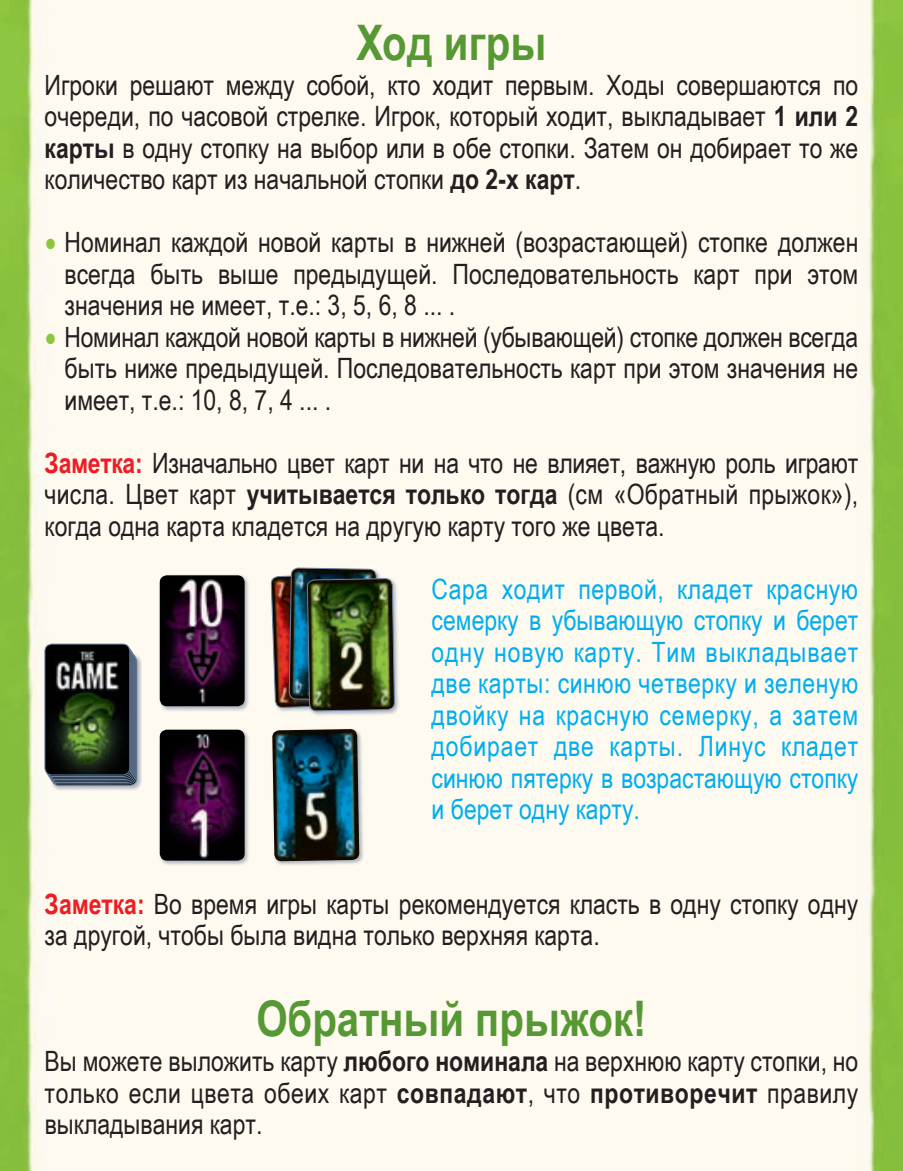
<style>
.page{position:relative;width:903px;height:1171px;background:#fff}
.page>*{position:absolute;margin:0;border:0;box-sizing:border-box;transform-origin:0 0}
.t1{font:700 49px "Arial Narrow";color:#569834}
.t2{font:28px/31.5px "Arial Narrow";color:#231f20;text-align:justify}
.t3{font:28px/31.5px "Arial Narrow";color:#00aeef;text-align:justify}
.t4{font:28px/31.5px "Arial Narrow";letter-spacing:.02em;color:#231f20}
.t5{font:28px "Arial Narrow";letter-spacing:.02em;color:#00aeef}
.s1{font-weight:700}
.s2{font-size:42px;color:#8bc63e}
.s3{font-weight:700;color:#ee1d23}
</style>
<div class="page">
<img style="left:0;top:0;width:903px;height:1171px">
<div style="left:158px;top:728px;width:92px;height:137px;background:#5e6e90;opacity:.5"></div>
<img style="left:160px;top:730px;width:85px;height:130px">
<div style="left:271px;top:727px;width:93px;height:139px;background:#5e6e90;opacity:.5"></div>
<img style="left:272px;top:770px;width:87px;height:91px">
<div style="left:158px;top:574px;width:92px;height:137px;background:#5e6e90;opacity:.5"></div>
<img style="left:160px;top:575px;width:85px;height:131px">
<div style="left:306px;top:577px;width:94px;height:140px;background:#5e6e90;opacity:.5"></div>
<img style="left:271px;top:508px;width:124px;height:262px">
<div style="left:50px;top:653px;width:92px;height:137px;background:#5e6e90;opacity:.5"></div>
<div style="left:52px;top:654px;width:85px;height:132px;border:1px solid #6a82a1;border-radius:7px"></div>
<div style="left:50px;top:651px;width:85px;height:132px;border:1px solid #6a82a1;border-radius:7px"></div>
<div style="left:48px;top:648px;width:85px;height:132px;border:1px solid #6a82a1;border-radius:7px"></div>
<div style="left:46px;top:645px;width:85px;height:132px;border:1px solid #6a82a1;border-radius:7px"></div>
<img style="left:45px;top:644px;width:85px;height:131px">
<div style="left:45px;top:644px;width:85px;height:131px;border:1px solid #6a82a1;border-radius:7px"></div>
<p class="t1" style="left:357px;top:5px;width:191px">Ход игры</p>
<p class="t2" style="left:45px;top:68px;width:815px">Игроки решают между собой, кто ходит первым. Ходы совершаются по очереди, по часовой стрелке. Игрок, который ходит, выкладывает <span class="s1">1 или 2 карты</span> в одну стопку на выбор или в обе стопки. Затем он добирает то же количество карт из начальной стопки <span class="s1">до 2-х карт</span>.</p>
<p class="t2" style="left:45px;top:225px;width:815px"><span class="s2">•</span> Номинал каждой новой карты в нижней (возрастающей) стопке должен</p>
<p class="t2" style="left:64px;top:257px;width:795px">всегда быть выше предыдущей. Последовательность карт при этом</p>
<p class="t2" style="left:64px;top:288px;width:392px">значения не имеет, т.е.: 3, 5, 6, 8 ... .</p>
<p class="t2" style="left:45px;top:320px;width:815px"><span class="s2">•</span> Номинал каждой новой карты в нижней (убывающей) стопке должен всегда</p>
<p class="t2" style="left:64px;top:351px;width:795px">быть ниже предыдущей. Последовательность карт при этом значения не</p>
<p class="t2" style="left:64px;top:383px;width:268px">имеет, т.е.: 10, 8, 7, 4 ... .</p>
<p class="t2" style="left:45px;top:446px;width:815px"><span class="s3">Заметка:</span> Изначально цвет карт ни на что не влияет, важную роль играют</p>
<p class="t2" style="left:45px;top:477px;width:815px">числа. Цвет карт <span class="s1">учитывается только тогда</span> (см «Обратный прыжок»),</p>
<p class="t2" style="left:45px;top:509px;width:621px">когда одна карта кладется на другую карту того же цвета.</p>
<p class="t5" style="left:432px;top:568px;width:428px">Сара ходит первой, кладет красную</p>
<p class="t3" style="left:432px;top:603px;width:428px">семерку в убывающую стопку и берет</p>
<p class="t3" style="left:432px;top:635px;width:428px">одну новую карту. Тим выкладывает две карты: синюю четверку и зеленую двойку на красную семерку, а затем добирает две карты. Линус кладет синюю пятерку в возрастающую стопку и берет одну карту.</p>
<p class="t2" style="left:45px;top:887px;width:815px"><span class="s3">Заметка:</span> Во время игры карты рекомендуется класть в одну стопку одну</p>
<p class="t2" style="left:45px;top:918px;width:556px">за другой, чтобы была видна только верхняя карта.</p>
<p class="t1" style="left:256px;top:982px;width:391px">Обратный прыжок!</p>
<p class="t2" style="left:45px;top:1044px;width:815px">Вы можете выложить карту <span class="s1">любого номинала</span> на верхнюю карту стопки, но</p>
<p class="t4" style="left:45px;top:1076px;width:815px">только если цвета обеих карт <span class="s1">совпадают</span>, что <span class="s1">противоречит</span> правилу выкладывания карт.</p>
</div>
